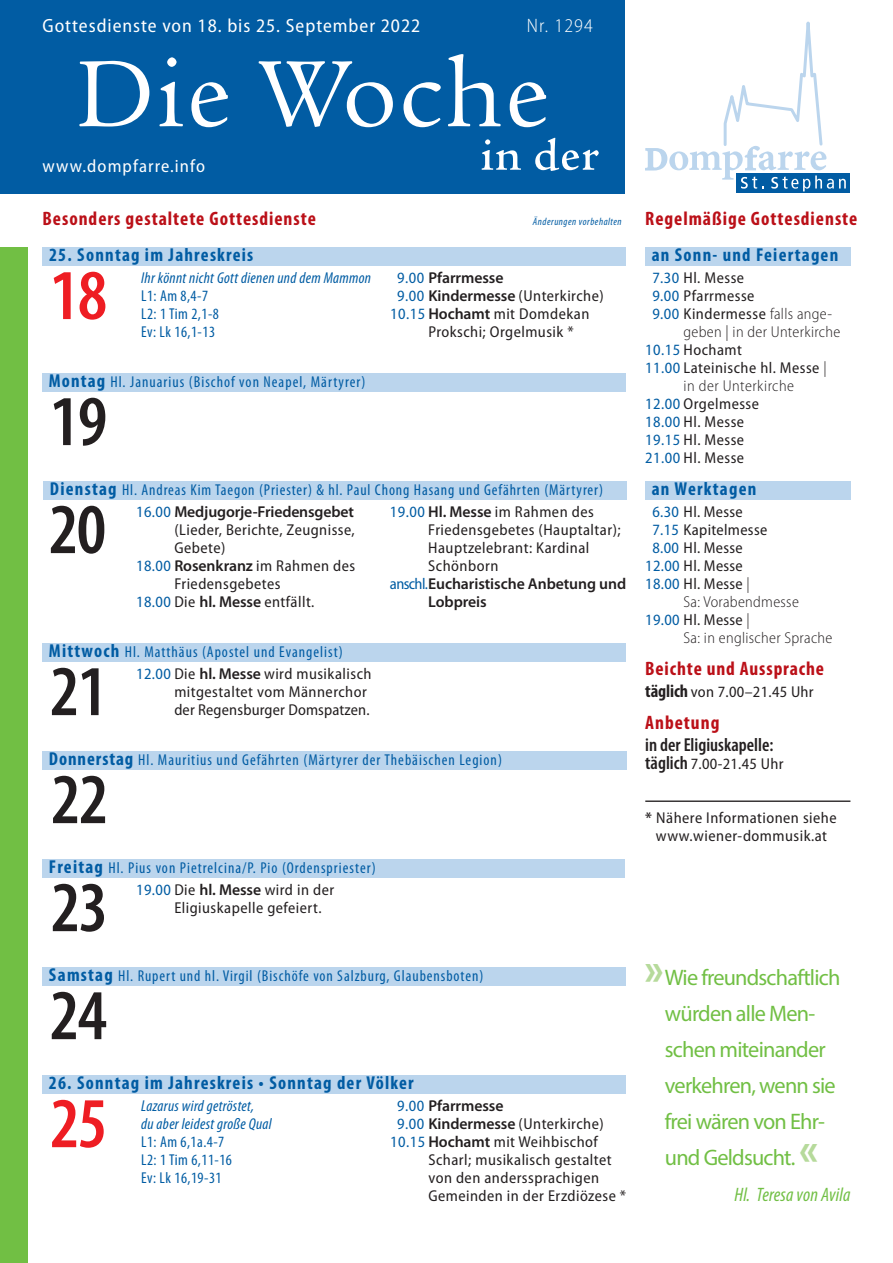
<style>
.page{position:relative;width:893px;height:1263px;background:#fff}
.page>*{position:absolute;margin:0;border:0;box-sizing:border-box;transform-origin:0 0}
.Datum{font:600 condensed 72px "Myriad Pro";letter-spacing:-.02em;color:#231f20}
.Datum-2{font:600 condensed 72px "Myriad Pro";color:#ee1d23}
.Zitat{font:22.5px/36px "Myriad Pro";letter-spacing:-.035em;color:#71bf44}
.Blauer_Balken{font:700 condensed 19.5px "Myriad Pro";letter-spacing:.05em;color:#bb1018}
.Zitat-2{font:italic condensed 19.5px "Myriad Pro";letter-spacing:.01em;color:#71bf44}
.t1{font:300 semi-condensed 19.5px "Myriad Pro";letter-spacing:.06em;color:#fff}
.t2{font:semi-condensed 19.2px "Myriad Pro";letter-spacing:.05em;color:#fff}
.Blauer_Balken-2{font:700 condensed 18.75px "Myriad Pro";letter-spacing:.065em;color:#015ca3}
.Messen{font:600 condensed 18.75px "Myriad Pro";color:#231f20}
.t3{font:semi-condensed 18px "Myriad Pro";letter-spacing:.06em;color:#fff}
.Messen-2{font:semi-condensed 15.75px/18px "Myriad Pro";letter-spacing:.03em;color:#231f20}
.Blauer_Balken-3{font:condensed 15.75px "Myriad Pro";letter-spacing:.065em;color:#015ca3}
.Messen-3{font:300 semi-condensed 15.75px/18px "Myriad Pro";letter-spacing:.02em;color:#231f20}
.Bibelzitat{font:italic condensed 15.75px "Myriad Pro";letter-spacing:.02em;color:#015ca3}
.Schriftstellen{font:condensed 15.75px "Myriad Pro";letter-spacing:.03em;color:#015ca3}
.Messen-4{font:600 15.75px/18px "Myriad Pro";letter-spacing:-.005em;color:#231f20}
.Blauer_Balken-4{font:italic condensed 10.5px "Myriad Pro";letter-spacing:.05em;color:#015ca3}
.s1{font-weight:700;font-size:18.75px}
.s2{font-weight:400;font-stretch:semi-condensed;color:#015ca3}
.s3{color:#015ca3}
.s4{font-weight:600;font-stretch:normal}
.s5{font-weight:400;color:#015ca3}
.s6{font-weight:400}
.s7{font-weight:300}
.s8{font-weight:700;font-stretch:condensed;font-size:18px}
.s9{font-weight:600;font-stretch:condensed;font-size:18.75px}
.s10{font-weight:700;font-stretch:condensed;font-size:48px;color:#b6da9b}
</style>
<div class="page">
<div style="left:0;top:0;width:624px;height:193px;background:#015ca3"></div>
<div style="left:737px;top:174px;width:113px;height:19px;background:#015ca3"></div>
<svg style="left:645px;top:21px;width:201px;height:170px"></svg>
<svg style="left:79px;top:54px;width:467px;height:73px"></svg>
<svg style="left:482px;top:138px;width:117px;height:33px"></svg>
<div style="left:43px;top:859px;width:582px;height:18px;background:#bbd5ed"></div>
<div style="left:43px;top:967px;width:583px;height:19px;background:#bbd5ed"></div>
<div style="left:645px;top:247px;width:205px;height:18px;background:#bbd5ed"></div>
<div style="left:43px;top:643px;width:583px;height:19px;background:#bbd5ed"></div>
<div style="left:645px;top:481px;width:205px;height:18px;background:#bbd5ed"></div>
<div style="left:43px;top:247px;width:583px;height:18px;background:#bbd5ed"></div>
<div style="left:0;top:247px;width:28px;height:1016px;background:#71bf44"></div>
<div style="left:43px;top:751px;width:584px;height:19px;background:#bbd5ed"></div>
<div style="left:43px;top:1075px;width:583px;height:18px;background:#bbd5ed"></div>
<div style="left:43px;top:373px;width:583px;height:19px;background:#bbd5ed"></div>
<div style="left:44px;top:481px;width:583px;height:18px;background:#bbd5ed"></div>
<hr style="left:645px;top:800px;width:205px;height:2px;background:#231f20">
<p class="t2" style="left:43px;top:13px;width:379px">Gottesdienste von 18. bis 25. September 2022</p>
<p class="t1" style="left:527px;top:13px;width:68px">Nr. 1294</p>
<p class="t3" style="left:43px;top:155px;width:164px">www.dompfarre.info</p>
<p class="Blauer_Balken" style="left:43px;top:207px;width:275px">Besonders gestaltete Gottesdienste</p>
<p class="Blauer_Balken-4" style="left:533px;top:215px;width:90px">Änderungen vorbehalten</p>
<p class="Blauer_Balken" style="left:645px;top:207px;width:214px">Regelmäßige Gottesdienste</p>
<p class="Blauer_Balken-2" style="left:49px;top:243px;width:206px">25. Sonntag im Jahreskreis</p>
<p class="Datum-2" style="left:50px;top:251px;width:59px">18</p>
<p class="Bibelzitat" style="left:141px;top:268px;width:231px">Ihr könnt nicht Gott dienen und dem Mammon</p>
<p class="Schriftstellen" style="left:141px;top:286px;width:68px">L1: Am 8,4-7</p>
<p class="Schriftstellen" style="left:141px;top:304px;width:79px">L2: 1 Tim 2,1-8</p>
<p class="Schriftstellen" style="left:141px;top:322px;width:75px">Ev: Lk 16,1-13</p>
<p class="Blauer_Balken-3" style="left:49px;top:373px;width:318px"><span class="s1">Montag</span> Hl. Januarius (Bischof von Neapel, Märtyrer)</p>
<p class="Datum" style="left:50px;top:377px;width:59px">19</p>
<p class="Messen-4" style="left:397px;top:268px;width:108px"><span class="s2">9.00</span> Pfarrmesse</p>
<p class="Messen-2" style="left:397px;top:287px;width:208px"><span class="s3">9.00</span> <span class="s4">Kindermesse</span> (Unterkirche)</p>
<p class="Messen-2" style="left:428px;top:305px;width:163px;text-indent:-38px"><span class="s3">10.15</span> <span class="s4">Hochamt</span> mit Domdekan<br>Prokschi; Orgelmusik *</p>
<p class="Blauer_Balken-3" style="left:50px;top:481px;width:555px"><span class="s1">Dienstag</span> Hl. Andreas Kim Taegon (Priester) &amp; hl. Paul Chong Hasang und Gefährten (Märtyrer)</p>
<p class="Messen-2" style="left:174px;top:503px;width:182px;text-align:justify;text-indent:-38px"><span class="s3">16.00</span> <span class="s4">Medjugorje-Friedensgebet </span>(Lieder, Berichte, Zeugnisse, Gebete)</p>
<p class="Messen-2" style="left:174px;top:557px;width:182px;text-indent:-38px"><span class="s3">18.00</span> <span class="s4">Rosenkranz</span> im Rahmen des<br>Friedensgebetes</p>
<p class="Messen-2" style="left:136px;top:593px;width:180px"><span class="s3">18.00</span> Die <span class="s4">hl. Messe</span> entfällt.</p>
<p class="Datum" style="left:49px;top:485px;width:59px">20</p>
<p class="Messen-2" style="left:428px;top:503px;width:194px;text-indent:-38px"><span class="s3">19.00</span> <span class="s4">Hl. Messe</span> im Rahmen des<br>Friedensgebetes (Hauptaltar);<br>Hauptzelebrant: Kardinal<br>Schönborn</p>
<p class="Messen-4" style="left:428px;top:574px;width:199px;text-indent:-38px"><span class="s2">anschl.</span>Eucharistische Anbetung und<br>Lobpreis</p>
<p class="Blauer_Balken-3" style="left:49px;top:643px;width:295px"><span class="s1">Mittwoch</span> Hl. Matthäus (Apostel und Evangelist)</p>
<p class="Messen-2" style="left:174px;top:665px;width:199px;text-indent:-38px"><span class="s3">12.00</span> Die <span class="s4">hl. Messe</span> wird musikalisch mitgestaltet vom Männerchor der Regensburger Domspatzen.</p>
<p class="Datum" style="left:50px;top:647px;width:59px">21</p>
<p class="Blauer_Balken-3" style="left:49px;top:751px;width:455px"><span class="s1">Donnerstag</span> Hl. Mauritius und Gefährten (Märtyrer der Thebäischen Legion)</p>
<p class="Datum" style="left:51px;top:755px;width:59px">22</p>
<p class="Blauer_Balken-3" style="left:49px;top:859px;width:328px"><span class="s1">Freitag</span> Hl. Pius von Pietrelcina/P. Pio (Ordenspriester)</p>
<p class="Datum" style="left:51px;top:863px;width:59px">23</p>
<p class="Messen-2" style="left:174px;top:881px;width:161px;text-indent:-38px"><span class="s3">19.00</span> Die <span class="s4">hl. Messe</span> wird in der<br>Eligiuskapelle gefeiert.</p>
<p class="Blauer_Balken-3" style="left:49px;top:967px;width:436px"><span class="s1">Samstag</span> Hl. Rupert und hl. Virgil (Bischöfe von Salzburg, Glaubensboten)</p>
<p class="Datum" style="left:50px;top:971px;width:59px">24</p>
<p class="Blauer_Balken-2" style="left:49px;top:1071px;width:366px">26. Sonntag im Jahreskreis • Sonntag der Völker</p>
<p class="Bibelzitat" style="left:141px;top:1096px;width:115px">Lazarus wird getröstet,</p>
<p class="Bibelzitat" style="left:141px;top:1114px;width:132px">du aber leidest große Qual</p>
<p class="Schriftstellen" style="left:141px;top:1132px;width:85px">L1: Am 6,1a.4-7</p>
<p class="Schriftstellen" style="left:141px;top:1150px;width:92px">L2: 1 Tim 6,11-16</p>
<p class="Schriftstellen" style="left:141px;top:1168px;width:82px">Ev: Lk 16,19-31</p>
<p class="Datum-2" style="left:50px;top:1079px;width:59px">25</p>
<p class="Messen-4" style="left:397px;top:1096px;width:108px"><span class="s2">9.00</span> Pfarrmesse</p>
<p class="Messen-2" style="left:397px;top:1115px;width:208px"><span class="s3">9.00</span> <span class="s4">Kindermesse</span> (Unterkirche)</p>
<p class="Messen-2" style="left:428px;top:1133px;width:199px;text-indent:-38px"><span class="s3">10.15</span> <span class="s4">Hochamt</span> mit Weihbischof<br>Scharl; musikalisch gestaltet von den anderssprachigen<br>Gemeinden in der Erzdiözese *</p>
<p class="Blauer_Balken-2" style="left:652px;top:243px;width:188px">an Sonn- und Feiertagen</p>
<p class="Messen-2" style="left:652px;top:269px;width:93px"><span class="s3">7.30</span> Hl. Messe</p>
<p class="Messen-2" style="left:652px;top:287px;width:104px"><span class="s3">9.00</span> Pfarrmesse</p>
<p class="Messen-3" style="left:684px;top:305px;width:158px;text-indent:-31px"><span class="s5">9.00</span> <span class="s6">Kindermesse</span> falls ange&shy;geben | in der Unterkirche</p>
<p class="Messen-2" style="left:645px;top:341px;width:98px"><span class="s3">10.15</span> Hochamt</p>
<p class="Messen-2" style="left:645px;top:359px;width:183px;text-align:center"><span class="s3">11.00</span> Lateinische hl. Messe <span class="s7">| in der Unterkirche</span></p>
<p class="Messen-2" style="left:645px;top:395px;width:115px"><span class="s3">12.00</span> Orgelmesse</p>
<p class="Messen-2" style="left:645px;top:413px;width:100px"><span class="s3">18.00</span> Hl. Messe</p>
<p class="Messen-2" style="left:645px;top:431px;width:100px"><span class="s3">19.15</span> Hl. Messe</p>
<p class="Messen-2" style="left:645px;top:449px;width:100px"><span class="s3">21.00</span> Hl. Messe</p>
<p class="Blauer_Balken-2" style="left:652px;top:477px;width:106px">an Werktagen</p>
<p class="Messen-2" style="left:652px;top:503px;width:92px"><span class="s3">6.30</span> Hl. Messe</p>
<p class="Messen-2" style="left:652px;top:521px;width:116px"><span class="s3">7.15</span> Kapitelmesse</p>
<p class="Messen-2" style="left:652px;top:539px;width:92px"><span class="s3">8.00</span> Hl. Messe</p>
<p class="Messen-2" style="left:645px;top:557px;width:99px"><span class="s3">12.00</span> Hl. Messe</p>
<p class="Messen-3" style="left:684px;top:575px;width:117px;text-indent:-38px"><span class="s5">18.00</span> <span class="s6">Hl. Messe</span> |<br>Sa: Vorabendmesse</p>
<p class="Messen-3" style="left:684px;top:611px;width:150px;text-indent:-38px"><span class="s5">19.00</span> <span class="s6">Hl. Messe</span> |<br>Sa: in englischer Sprache</p>
<p class="Blauer_Balken" style="left:645px;top:657px;width:180px">Beichte und Aussprache</p>
<p class="Messen-2" style="left:645px;top:683px;width:170px"><span class="s8">täglich</span> von 7.00–21.45 Uhr</p>
<p class="Blauer_Balken" style="left:645px;top:711px;width:76px">Anbetung</p>
<p class="Messen" style="left:645px;top:733px;width:130px">in der Eligiuskapelle:</p>
<p class="Messen-2" style="left:645px;top:755px;width:140px"><span class="s9">täglich</span> 7.00-21.45 Uhr</p>
<p class="Messen-2" style="left:645px;top:809px;width:193px"><span class="s4">*</span> Nähere Informationen siehe</p>
<p class="Messen-2" style="left:656px;top:827px;width:173px">www.wiener-dommusik.at</p>
<p class="Zitat" style="left:665px;top:959px;width:177px;text-indent:-20px"><span class="s10">»</span>Wie freundschaftlich würden alle Men&shy;schen miteinander verkehren, wenn sie frei wären von Ehr&shy;und Geldsucht. <span class="s10">«</span></p>
<p class="Zitat-2" style="left:735px;top:1183px;width:117px">Hl. Teresa von Avila</p>
</div>
